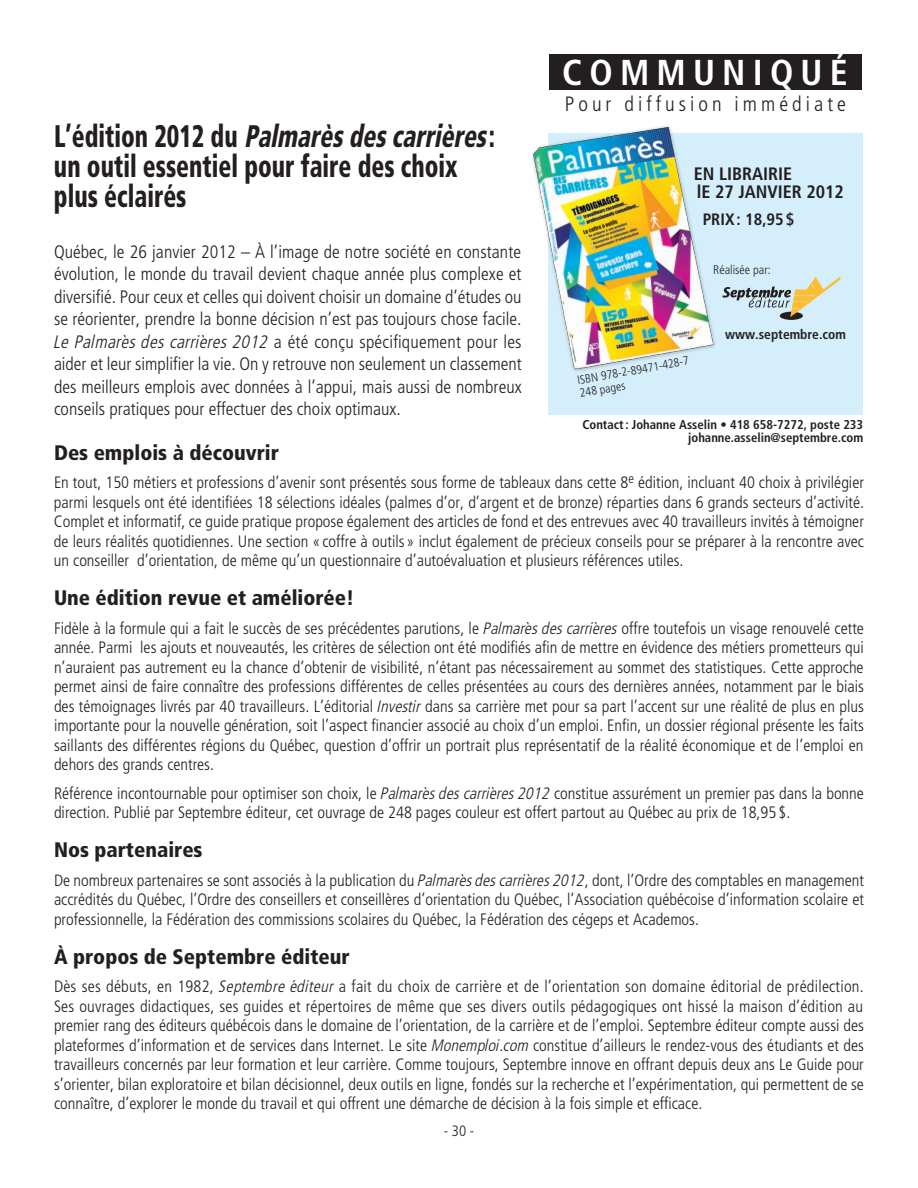
<style>
.page{position:relative;width:918px;height:1188px;background:#fff}
.page>*{position:absolute;margin:0;border:0;box-sizing:border-box;transform-origin:0 0}
.t1{font:700 condensed 36px "Frutiger";letter-spacing:.2em;color:#fff}
.t2{font:900 condensed 31.2px/30px "Frutiger";color:#231f20;scale:.77 1}
.t3{font:900 condensed 21px "Frutiger";color:#231f20}
.t4{font:300 condensed 20.7px "Frutiger";letter-spacing:.195em;color:#231f20}
.t5{font:300 condensed 18px/22.5px "Frutiger";color:#231f20;text-align:justify}
.t6{font:700 condensed 18px/18px "Frutiger";color:#231f20}
.t7{font:300 condensed 16.5px/19.5px "Frutiger";color:#231f20;text-align:justify}
.t8{font:700 condensed 16.5px "Frutiger";color:#231f20}
.t9{font:300 condensed 15px "Frutiger";color:#231f20}
.t10{font:700 condensed 13.5px "Frutiger";color:#231f20}
.t11{font:700 condensed 12.75px/13.5px "Frutiger";color:#231f20;text-align:right}
.t12{font:300 condensed 12.45px "Frutiger";color:#231f20}
.t13{font:300 condensed 12px/13.5px "Frutiger";color:#231f20}
.s1{font-style:italic}
</style>
<div class="page">
<div style="left:548px;top:134px;width:315px;height:281px;background:#d4effb"></div>
<div style="left:780px;top:312px;width:23px;height:8px;background:#231f20;border-radius:50%"></div>
<svg style="left:722px;top:277px;width:118px;height:39px"></svg>
<div style="left:549px;top:54px;width:312px;height:35px;background:#231f20"></div>
<img style="left:532px;top:126px;width:189px;height:246px">
<h1 class="t1" style="left:562px;top:51px;width:287px">COMMUNI QUÉ</h1>
<p class="t4" style="left:565px;top:93px;width:283px">Pour diffusion immédiate</p>
<h2 class="t2" style="left:54px;top:121px;width:574px">L ’ é d i t i o n 2 0 1 2 d u <span class="s1">Palmarèsdescarrières</span> : un outil essentiel pour faire des choix plus éclairés</h2>
<p class="t5" style="left:54px;top:240px;width:469px">Québec, le 26 janvier 2012 – À l’image de notre société en constante évolution, le monde du travail devient chaque année plus complexe et diversifié. Pour ceux et celles qui doivent choisir un domaine d’études ou se réorienter, prendre la bonne décision n’est pas toujours chose facile.<br><span class="s1">Le Palmarès des carrières 2012</span> a été conçu spécifiquement pour les aider et leur simplifier la vie. On y retrouve non seulement un classement des meilleurs emplois avec données à l’appui, mais aussi de nombreux conseils pratiques pour effectuer des choix optimaux.</p>
<p class="t6" style="left:694px;top:164px;width:152px">En librairie<br>le 27 janvier 2012</p>
<p class="t8" style="left:703px;top:209px;width:93px">Prix: 18,95$</p>
<p class="t12" style="left:713px;top:263px;width:59px">Réalisée par:</p>
<p class="t10" style="left:725px;top:327px;width:122px">www.septembre.com</p>
<p class="t13" style="left:576px;top:373px;width:114px;rotate:-10deg">ISBN 978-2-89471-428-7<br>248 pages</p>
<p class="t11" style="left:582px;top:418px;width:282px">Contact : Johanne Asselin • 418 658-7272, poste 233 johanne.asselin@septembre.com</p>
<p class="t3" style="left:54px;top:440px;width:226px">Des emplois à découvrir</p>
<p class="t7" style="left:54px;top:473px;width:812px">En tout, 150 métiers et professions d’avenir sont présentés sous forme de tableaux dans cette 8<sup>e</sup> édition, incluant 40 choix à privilégier parmi lesquels ont été identifiées 18 sélections idéales (palmes d’or, d’argent et de bronze) réparties dans 6 grands secteurs d’activité.<br>Complet et informatif, ce guide pratique propose également des articles de fond et des entrevues avec 40 travailleurs invités à témoigner de leurs réalités quotidiennes. Une section « coffre à outils » inclut également de précieux conseils pour se préparer à la rencontre avec un conseiller d’orientation, de même qu’un questionnaire d’autoévaluation et plusieurs références utiles.</p>
<p class="t3" style="left:54px;top:585px;width:302px">Une édition revue et améliorée!</p>
<p class="t7" style="left:54px;top:619px;width:812px">Fidèle à la formule qui a fait le succès de ses précédentes parutions, le <span class="s1">Palmarès des carrières</span> offre toutefois un visage renouvelé cette année. Parmi les ajouts et nouveautés, les critères de sélection ont été modifiés afin de mettre en évidence des métiers prometteurs qui n’auraient pas autrement eu la chance d’obtenir de visibilité, n’étant pas nécessairement au sommet des statistiques. Cette approche permet ainsi de faire connaître des professions différentes de celles présentées au cours des dernières années, notamment par le biais des témoignages livrés par 40 travailleurs. L’éditorial <span class="s1">Investir</span> dans sa carrière met pour sa part l’accent sur une réalité de plus en plus importante pour la nouvelle génération, soit l’aspect financier associé au choix d’un emploi. Enfin, un dossier régional présente les faits saillants des différentes régions du Québec, question d’offrir un portrait plus représentatif de la réalité économique et de l’emploi en dehors des grands centres.</p>
<p class="t7" style="left:54px;top:784px;width:811px">Référence incontournable pour optimiser son choix, le <span class="s1">Palmarès des carrières 2012</span> constitue assurément un premier pas dans la bonne direction. Publié par Septembre éditeur, cet ouvrage de 248 pages couleur est offert partout au Québec au prix de 18,95 $.</p>
<p class="t3" style="left:54px;top:837px;width:150px">Nos partenaires</p>
<p class="t7" style="left:54px;top:871px;width:811px">De nombreux partenaires se sont associés à la publication du <span class="s1">Palmarès des carrières 2012</span>, dont, l’Ordre des comptables en management accrédités du Québec, l’Ordre des conseillers et conseillères d’orientation du Québec, l’Association québécoise d’information scolaire et professionnelle, la Fédération des commissions scolaires du Québec, la Fédération des cégeps et Academos.</p>
<p class="t3" style="left:54px;top:944px;width:297px">À propos de Septembre éditeur</p>
<p class="t7" style="left:54px;top:977px;width:811px">Dès ses débuts, en 1982, <span class="s1">Septembre éditeur</span> a fait du choix de carrière et de l’orientation son domaine éditorial de prédilection.<br>Ses ouvrages didactiques, ses guides et répertoires de même que ses divers outils pédagogiques ont hissé la maison d’édition au premier rang des éditeurs québécois dans le domaine de l’orientation, de la carrière et de l’emploi. Septembre éditeur compte aussi des plateformes d’information et de services dans Internet. Le site <span class="s1">Monemploi.com</span> constitue d’ailleurs le rendez-vous des étudiants et des travailleurs concernés par leur formation et leur carrière. Comme toujours, Septembre innove en offrant depuis deux ans Le Guide pour s’orienter, bilan exploratoire et bilan décisionnel, deux outils en ligne, fondés sur la recherche et l’expérimentation, qui permettent de se connaître, d’explorer le monde du travail et qui offrent une démarche de décision à la fois simple et efficace.</p>
<p class="t9" style="left:444px;top:1123px;width:32px">- 30 -</p>
</div>
